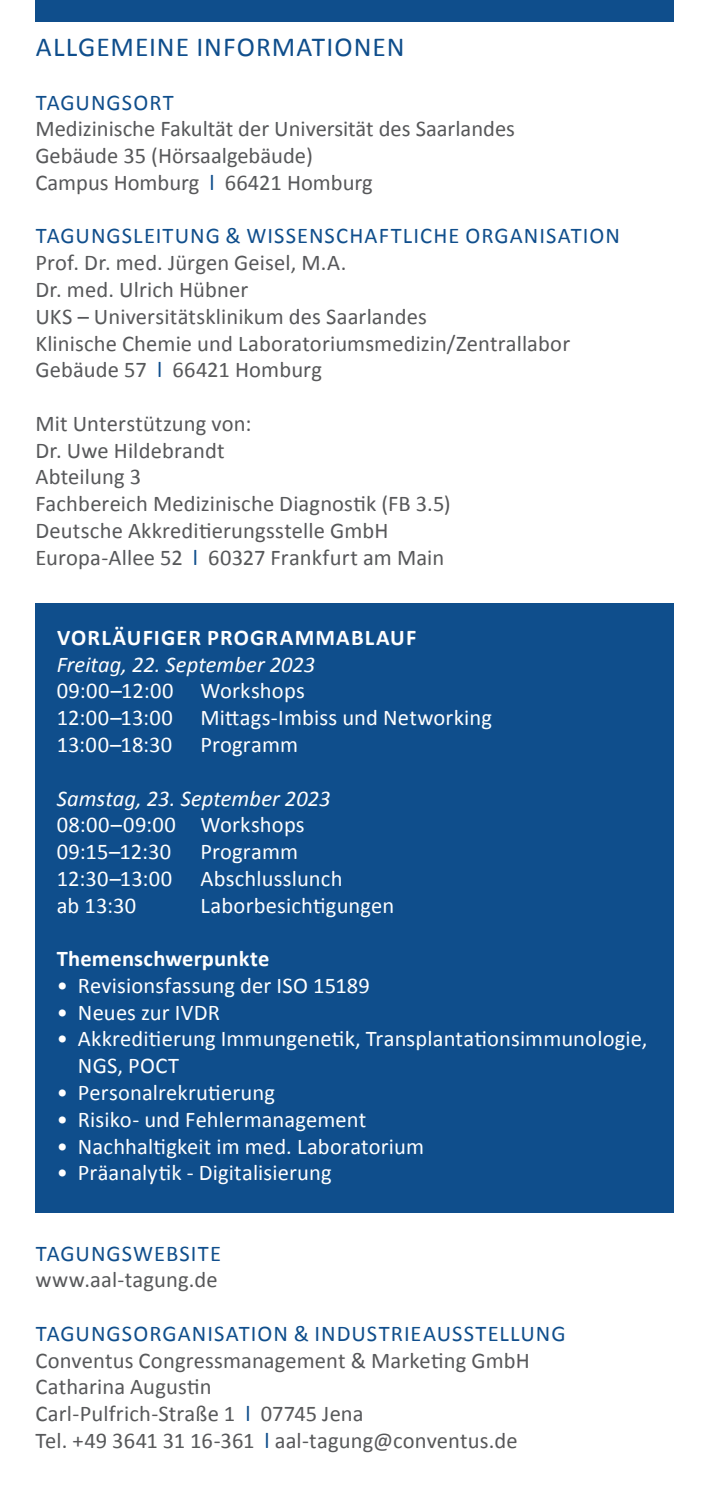
<style>
.page{position:relative;width:709px;height:1489px;background:#fff}
.page>*{position:absolute;margin:0;border:0;box-sizing:border-box;transform-origin:0 0}
.t1{font:27.5px "Calibri";letter-spacing:.035em;color:#0f4e8c}
.t2{font:22.5px/26.8px "Calibri";letter-spacing:.005em;color:#57585a}
.t3{font:22.5px/26.8px "Calibri";letter-spacing:.005em;color:#fff}
.t4{font:22.5px "Calibri";letter-spacing:.045em;color:#0f4e8c}
.t5{font:italic 22.5px "Calibri";color:#fff}
.t6{font:700 22.5px "Calibri";letter-spacing:.045em;color:#fff}
.t7{font:700 22.5px "Calibri";letter-spacing:.01em;color:#fff}
.s1{color:#0f4e8c}
</style>
<div class="page">
<div style="left:35px;top:602px;width:638px;height:610px;background:#0f4e8c"></div>
<div style="left:35px;top:0;width:638px;height:21px;background:#0f4e8c"></div>
<p class="t1" style="left:36px;top:30px;width:370px">Allgem eine I nformationen</p>
<p class="t4" style="left:36px;top:88px;width:139px">Tagungsort</p>
<p class="t2" style="left:35px;top:116px;width:481px">Medizinische Fakultät der U niversität des Saarlandes<br>Gebäude 35 (Hörsaalgebäude)<br>Campus Homburg <span class="s1">l</span> 66421 Homburg</p>
<p class="t4" style="left:36px;top:222px;width:303px">Tagungsleitung &amp; Wissenscha</p>
<p class="t4" style="left:379px;top:222px;width:243px">ftlich e Organisation</p>
<p class="t2" style="left:35px;top:249px;width:536px">Prof. Dr. med. Jürgen Geisel, M.A.<br>Dr. med. U lrich Hübner<br>U KS – U niversitätsklinikum des Saarlandes<br>Klinische Chemie und Laboratoriumsmedizin/Zentrallabor Gebäude 57 <span class="s1">l</span> 66421 Homburg</p>
<p class="t2" style="left:35px;top:410px;width:417px">Mit U nterstützung von:<br>Dr. Uwe Hildebrandt<br>Abteilung 3<br>Fachbereich Medizinische Diagnostik (FB 3.5)<br>Deutsche Akkreditierungsstelle GmbH<br>Europa-Allee 52 <span class="s1">l</span> 60327 Frankfurt am Main</p>
<p class="t6" style="left:57px;top:623px;width:361px">VORLÄUFIGER PROGRAMMABLAUF</p>
<p class="t5" style="left:57px;top:650px;width:260px">Freitag, 22. September 2023</p>
<p class="t3" style="left:57px;top:677px;width:437px">09:00–12:00 Workshops<br>12:00–13:00 Mittags-Imbiss und Networking<br>13:00–18:30</p>
<p class="t3" style="left:200px;top:731px;width:99px">Programm</p>
<p class="t5" style="left:57px;top:784px;width:275px">Samstag, 23. September 2023</p>
<p class="t3" style="left:57px;top:811px;width:249px">08:00–09:00 Workshops<br>09:15–12:30</p>
<p class="t3" style="left:200px;top:838px;width:99px">Programm</p>
<p class="t3" style="left:57px;top:865px;width:117px">12:30–13:00</p>
<p class="t3" style="left:200px;top:865px;width:144px">Abschlusslunch</p>
<p class="t3" style="left:57px;top:891px;width:81px">ab 13:30</p>
<p class="t3" style="left:200px;top:891px;width:195px">Laborbesichtigungen</p>
<p class="t7" style="left:57px;top:944px;width:214px">THEMENSCHWERPUNKTE</p>
<p class="t3" style="left:57px;top:972px;width:315px">• Revisionsfassung der ISO 15189</p>
<p class="t3" style="left:57px;top:998px;width:165px">• Neues zur IVDR</p>
<p class="t3" style="left:57px;top:1025px;width:592px">• Akkreditierung Immungenetik, Transplantationsimmunologie,<br>NG</p>
<p class="t3" style="left:107px;top:1052px;width:73px">S, POCT</p>
<p class="t3" style="left:57px;top:1079px;width:220px">• Personalrekrutierung</p>
<p class="t3" style="left:57px;top:1105px;width:311px">• Risiko- und Fehlermanagement</p>
<p class="t3" style="left:57px;top:1132px;width:369px">• Nachhaltigkeit im med. Laboratorium</p>
<p class="t3" style="left:57px;top:1159px;width:276px">• Präanalytik - Digitalisierung</p>
<p class="t4" style="left:36px;top:1238px;width:69px">Tagungs</p>
<p class="t4" style="left:133px;top:1238px;width:44px">websit</p>
<p class="t4" style="left:210px;top:1238px;width:12px">e</p>
<p class="t2" style="left:35px;top:1266px;width:184px">www.aal-tagung.de</p>
<p class="t4" style="left:36px;top:1318px;width:531px">Tagungsorganisation &amp; I ndustrieausstellung</p>
<p class="t2" style="left:35px;top:1346px;width:496px">Conventus Congressmanagement &amp; Marketing GmbH Catharina Augustin<br>Carl-Pulfrich-Straße 1 <span class="s1">l</span> 07745 Jena<br>Tel. +49 3641 31 16-361 <span class="s1">l</span> aal-tagung@conventus.de</p>
</div>
